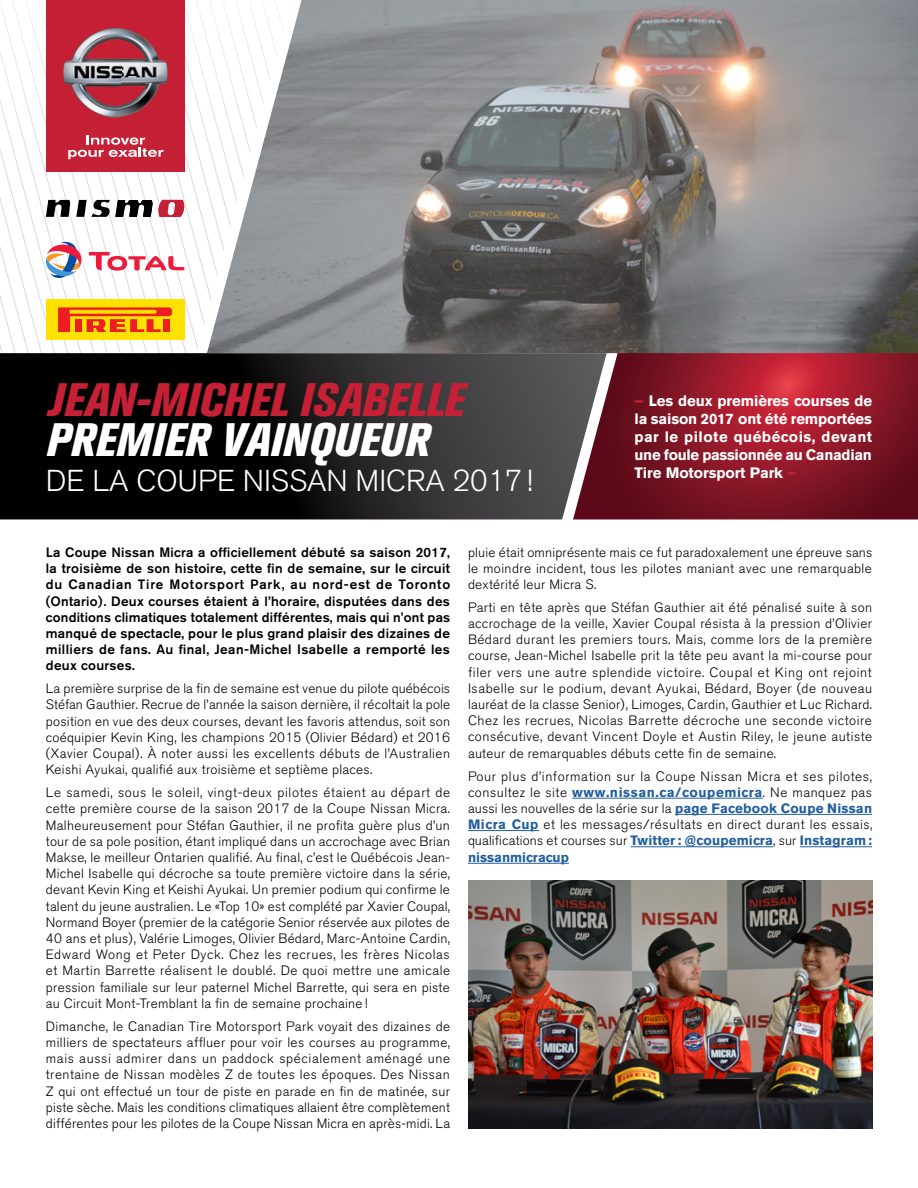
<style>
.page{position:relative;width:918px;height:1188px;background:#fff}
.page>*{position:absolute;margin:0;border:0;box-sizing:border-box;transform-origin:0 0}
.Titre_1{font:italic 800 condensed 46.5px/40.2px "Nissan AG";color:#c52035}
.Titre_1-2{font:300 30px "Nissan AG";color:#fff}
.Texte{font:700 15px/18px "Nissan AG";letter-spacing:-.02em;color:#fff;text-align:justify}
.Texte-2{font:300 13.5px/16.2px "Nissan AG";letter-spacing:.02em;color:#000;text-align:justify}
.Texte_medium{font:500 13.5px/16.2px "Nissan AG";letter-spacing:.035em;color:#000;text-align:justify}
.s1{color:#fff}
.s2{color:#c52035}
.s3{font-weight:700;color:#215e9e}
</style>
<div class="page">
<svg style="left:184px;top:0;width:12px;height:353px"></svg>
<svg style="left:196px;top:0;width:11px;height:349px"></svg>
<svg style="left:607px;top:353px;width:311px;height:166px;background:#891727"></svg>
<svg style="left:0;top:353px;width:607px;height:166px;background:#262324"></svg>
<svg style="left:0;top:0;width:184px;height:414px"></svg>
<img style="left:207px;top:0;width:711px;height:353px">
<img style="left:468px;top:880px;width:404px;height:249px">
<hr style="left:572px;top:798px;width:191px;height:1px;background:#215e9e">
<hr style="left:675px;top:814px;width:197px;height:1px;background:#215e9e">
<hr style="left:468px;top:830px;width:71px;height:1px;background:#215e9e">
<hr style="left:631px;top:846px;width:142px;height:1px;background:#215e9e">
<hr style="left:800px;top:846px;width:72px;height:1px;background:#215e9e">
<hr style="left:468px;top:863px;width:101px;height:1px;background:#215e9e">
<p class="Titre_1" style="left:46px;top:381px;width:420px">JEAN-MICHEL ISABELLE<br><span class="s1">PREMIER VAINQUEUR</span></p>
<p class="Titre_1-2" style="left:46px;top:464px;width:488px">DE LA COUPE NISSAN MICRA 2017!</p>
<p class="Texte" style="left:634px;top:392px;width:239px"><span class="s2">–</span> Les deux premières courses de la saison 2017 ont été remportées par le pilote québécois, devant une foule passionnée au Canadian Tire Motorsport Park <span class="s2">–</span></p>
<p class="Texte_medium" style="left:46px;top:544px;width:406px">La Coupe Nissan Micra a officiellement débuté sa saison 2017, la troisième de son histoire, cette fin de semaine, sur le circuit du Canadian Tire Motorsport Park, au nord-est de Toronto (Ontario). Deux courses étaient à l’horaire, disputées dans des conditions climatiques totalement différentes, mais qui n’ont pas manqué de spectacle, pour le plus grand plaisir des dizaines de milliers de fans. Au final, Jean-Michel Isabelle a remporté les deux courses.</p>
<p class="Texte-2" style="left:46px;top:681px;width:406px">La première surprise de la fin de semaine est venue du pilote québécois Stéfan Gauthier. Recrue de l’année la saison dernière, il récoltait la pole position en vue des deux courses, devant les favoris attendus, soit son coéquipier Kevin King, les champions 2015 (Olivier Bédard) et 2016 (Xavier Coupal). À noter aussi les excellents débuts de l’Australien Keishi Ayukai, qualifié aux troisième et septième places.</p>
<p class="Texte-2" style="left:46px;top:785px;width:406px">Le samedi, sous le soleil, vingt-deux pilotes étaient au départ de cette première course de la saison 2017 de la Coupe Nissan Micra.<br>Malheureusement pour Stéfan Gauthier, il ne profita guère plus d’un tour de sa pole position, étant impliqué dans un accrochage avec Brian Makse, le meilleur Ontarien qualifié. Au final, c’est le Québécois Jean-Michel Isabelle qui décroche sa toute première victoire dans la série, devant Kevin King et Keishi Ayukai. Un premier podium qui confirme le talent du jeune australien. Le «Top 10» est complété par Xavier Coupal, Normand Boyer (premier de la catégorie Senior réservée aux pilotes de 40 ans et plus), Valérie Limoges, Olivier Bédard, Marc-Antoine Cardin, Edward Wong et Peter Dyck. Chez les recrues, les frères Nicolas et Martin Barrette réalisent le doublé. De quoi mettre une amicale pression familiale sur leur paternel Michel Barrette, qui sera en piste au Circuit Mont-Tremblant la fin de semaine prochaine !</p>
<p class="Texte-2" style="left:46px;top:1018px;width:406px">Dimanche, le Canadian Tire Motorsport Park voyait des dizaines de milliers de spectateurs affluer pour voir les courses au programme, mais aussi admirer dans un paddock spécialement aménagé une trentaine de Nissan modèles Z de toutes les époques. Des Nissan Z qui ont effectué un tour de piste en parade en fin de matinée, sur piste sèche. Mais les conditions climatiques allaient être complètement différentes pour les pilotes de la Coupe Nissan Micra en après-midi. La</p>
<p class="Texte-2" style="left:468px;top:544px;width:406px">pluie était omniprésente mais ce fut paradoxalement une épreuve sans le moindre incident, tous les pilotes maniant avec une remarquable dextérité leur Micra S.</p>
<p class="Texte-2" style="left:468px;top:599px;width:406px">Parti en tête après que Stéfan Gauthier ait été pénalisé suite à son accrochage de la veille, Xavier Coupal résista à la pression d’Olivier Bédard durant les premiers tours. Mais, comme lors de la première course, Jean-Michel Isabelle prit la tête peu avant la mi-course pour filer vers une autre splendide victoire. Coupal et King ont rejoint Isabelle sur le podium, devant Ayukai, Bédard, Boyer (de nouveau lauréat de la classe Senior), Limoges, Cardin, Gauthier et Luc Richard.<br>Chez les recrues, Nicolas Barrette décroche une seconde victoire consécutive, devant Vincent Doyle et Austin Riley, le jeune autiste auteur de remarquables débuts cette fin de semaine.</p>
<p class="Texte-2" style="left:468px;top:768px;width:406px">Pour plus d’information sur la Coupe Nissan Micra et ses pilotes, consultez le site <span class="s3">www.nissan.ca/coupemicra</span>. Ne manquez pas aussi les nouvelles de la série sur la <span class="s3">page Facebook Coupe Nissan Micra Cup</span> et les messages/résultats en direct durant les essais, qualifications et courses sur <span class="s3">Twitter: @coupemicra</span>, sur <span class="s3">Instagram: nissanmicracup</span></p>
</div>
